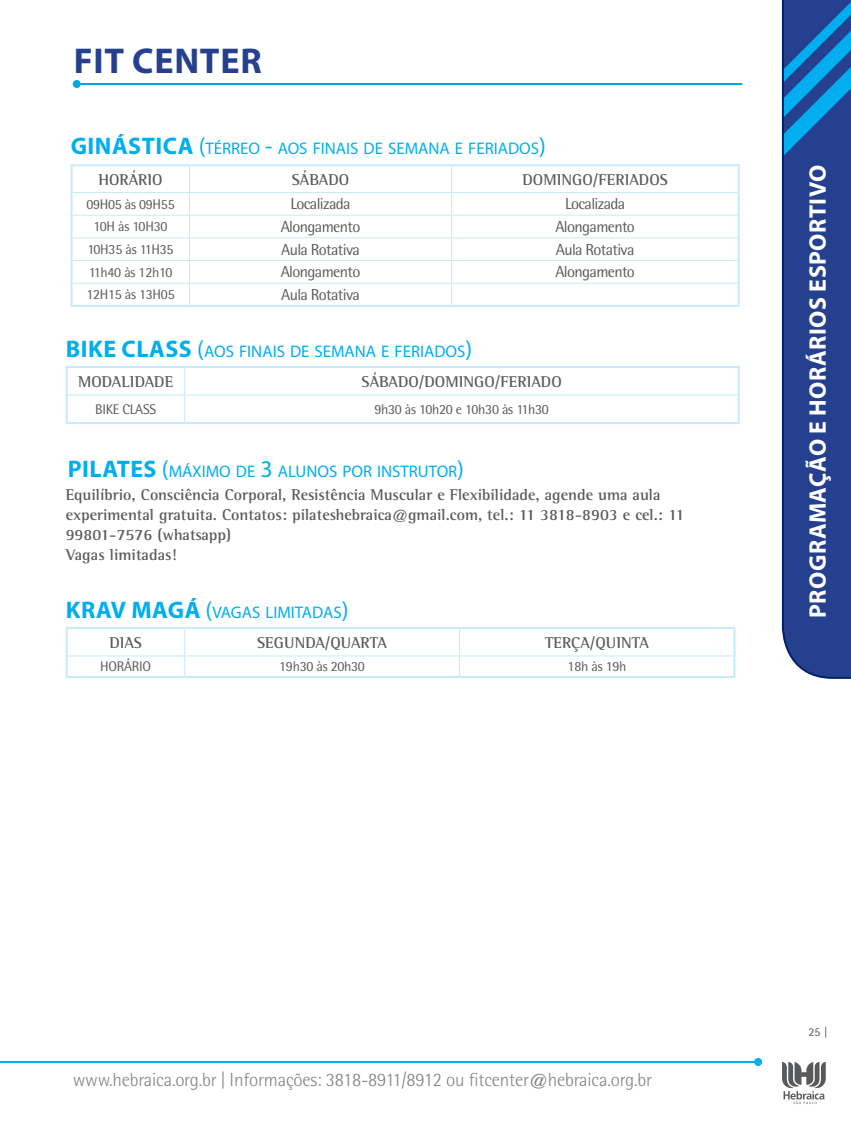
<style>
.page{position:relative;width:851px;height:1134px;background:#fff}
.page>*{position:absolute;margin:0;border:0;box-sizing:border-box;transform-origin:0 0}
.t1{font:700 36px "Myriad Pro";letter-spacing:.02em;color:#25408f}
.t2{font:700 24px "Myriad Pro";letter-spacing:.02em;color:#fff}
.t3{font:300 19px "Rotis Semi Sans Std";letter-spacing:-.01em;color:#808285}
.t4{font:16.8px "Myriad Pro";color:#00aeef}
.t5{font:700 16px/20px "Rotis Semi Serif Std";color:#58595b}
.t6{font:16px "Rotis Semi Sans Std";letter-spacing:-.04em;color:#58595b}
.t7{font:14px "Rotis Semi Sans Std";letter-spacing:-.02em;color:#58595b}
.t8{font:12px "Rotis Semi Sans Std";color:#58595b}
.s1{font-weight:700;font-size:24px}
.s2{font-size:24px}
</style>
<div class="page">
<svg style="left:782px;top:1062px;width:43px;height:42px"></svg>
<hr style="left:0;top:1061px;width:758px;height:2px;background:#00aeef">
<div style="left:754px;top:1058px;width:8px;height:8px;background:#00aeef;border-radius:50%"></div>
<svg style="left:781px;top:0;width:69px;height:679px;background:#264c97"></svg>
<hr style="left:70px;top:164px;width:119px;height:2px;background:#c7eafb">
<hr style="left:70px;top:166px;width:2px;height:26px;background:#c7eafb">
<hr style="left:189px;top:164px;width:262px;height:2px;background:#c7eafb">
<hr style="left:451px;top:164px;width:288px;height:2px;background:#c7eafb">
<hr style="left:737px;top:166px;width:2px;height:26px;background:#c7eafb">
<hr style="left:70px;top:192px;width:2px;height:23px;background:#c7eafb">
<hr style="left:737px;top:192px;width:2px;height:23px;background:#c7eafb">
<hr style="left:70px;top:215px;width:2px;height:23px;background:#c7eafb">
<hr style="left:737px;top:215px;width:2px;height:23px;background:#c7eafb">
<hr style="left:70px;top:238px;width:2px;height:23px;background:#c7eafb">
<hr style="left:737px;top:238px;width:2px;height:23px;background:#c7eafb">
<hr style="left:70px;top:261px;width:2px;height:22px;background:#c7eafb">
<hr style="left:737px;top:261px;width:2px;height:22px;background:#c7eafb">
<hr style="left:70px;top:283px;width:2px;height:22px;background:#c7eafb">
<hr style="left:737px;top:283px;width:2px;height:22px;background:#c7eafb">
<hr style="left:70px;top:305px;width:119px;height:2px;background:#c7eafb">
<hr style="left:189px;top:305px;width:262px;height:2px;background:#c7eafb">
<hr style="left:451px;top:305px;width:288px;height:2px;background:#c7eafb">
<hr style="left:72px;top:192px;width:117px;height:1px;background:#c7eafb">
<hr style="left:189px;top:192px;width:262px;height:1px;background:#c7eafb">
<hr style="left:451px;top:192px;width:286px;height:1px;background:#c7eafb">
<hr style="left:72px;top:215px;width:117px;height:1px;background:#c7eafb">
<hr style="left:189px;top:215px;width:262px;height:1px;background:#c7eafb">
<hr style="left:451px;top:215px;width:286px;height:1px;background:#c7eafb">
<hr style="left:72px;top:237px;width:117px;height:1px;background:#c7eafb">
<hr style="left:189px;top:237px;width:262px;height:1px;background:#c7eafb">
<hr style="left:451px;top:237px;width:286px;height:1px;background:#c7eafb">
<hr style="left:72px;top:260px;width:117px;height:1px;background:#c7eafb">
<hr style="left:189px;top:260px;width:262px;height:1px;background:#c7eafb">
<hr style="left:451px;top:260px;width:286px;height:1px;background:#c7eafb">
<hr style="left:72px;top:283px;width:117px;height:1px;background:#c7eafb">
<hr style="left:189px;top:283px;width:262px;height:1px;background:#c7eafb">
<svg style="left:189px;top:166px;width:1px;height:139px"></svg>
<hr style="left:451px;top:283px;width:286px;height:1px;background:#c7eafb">
<svg style="left:451px;top:166px;width:1px;height:139px"></svg>
<hr style="left:68px;top:655px;width:117px;height:1px;background:#c7eafb">
<hr style="left:185px;top:655px;width:274px;height:1px;background:#c7eafb">
<svg style="left:184px;top:629px;width:1px;height:47px"></svg>
<hr style="left:459px;top:655px;width:274px;height:1px;background:#c7eafb">
<svg style="left:459px;top:629px;width:1px;height:47px"></svg>
<hr style="left:66px;top:627px;width:119px;height:2px;background:#c7eafb">
<hr style="left:66px;top:629px;width:2px;height:27px;background:#c7eafb">
<hr style="left:185px;top:627px;width:274px;height:2px;background:#c7eafb">
<hr style="left:459px;top:627px;width:276px;height:2px;background:#c7eafb">
<hr style="left:733px;top:629px;width:2px;height:27px;background:#c7eafb">
<hr style="left:66px;top:656px;width:2px;height:20px;background:#c7eafb">
<hr style="left:733px;top:656px;width:2px;height:20px;background:#c7eafb">
<hr style="left:66px;top:676px;width:119px;height:2px;background:#c7eafb">
<hr style="left:185px;top:676px;width:274px;height:2px;background:#c7eafb">
<hr style="left:459px;top:676px;width:276px;height:2px;background:#c7eafb">
<hr style="left:77px;top:83px;width:665px;height:2px;background:#00a9dd">
<div style="left:73px;top:80px;width:8px;height:8px;background:#00a9dd;border-radius:50%"></div>
<hr style="left:66px;top:366px;width:119px;height:2px;background:#c7eafb">
<hr style="left:66px;top:368px;width:2px;height:27px;background:#c7eafb">
<hr style="left:185px;top:366px;width:554px;height:2px;background:#c7eafb">
<hr style="left:737px;top:368px;width:2px;height:27px;background:#c7eafb">
<hr style="left:66px;top:395px;width:2px;height:27px;background:#c7eafb">
<hr style="left:737px;top:395px;width:2px;height:27px;background:#c7eafb">
<hr style="left:66px;top:422px;width:119px;height:2px;background:#c7eafb">
<hr style="left:185px;top:422px;width:554px;height:2px;background:#c7eafb">
<hr style="left:68px;top:394px;width:117px;height:1px;background:#c7eafb">
<hr style="left:185px;top:394px;width:552px;height:1px;background:#c7eafb">
<svg style="left:184px;top:368px;width:1px;height:54px"></svg>
<h1 class="t1" style="left:74px;top:37px;width:189px">FIT CENTER</h1>
<p class="t4" style="left:71px;top:138px;width:476px"><span class="s1">GINÁSTICA</span> <span class="s2">(</span>TÉRREO <span class="s2">-</span> AOS FINAIS DE SEMANA E FERIADOS<span class="s2">)</span></p>
<p class="t5" style="left:98px;top:169px;width:66px">HORÁRIO</p>
<p class="t5" style="left:292px;top:169px;width:59px">SÁBADO</p>
<p class="t5" style="left:522px;top:169px;width:147px">DOMINGO/FERIADOS</p>
<p class="t7" style="left:86px;top:196px;width:90px">09H05 às 09H55</p>
<p class="t6" style="left:290px;top:194px;width:62px">Localizada</p>
<p class="t6" style="left:565px;top:194px;width:62px">Localizada</p>
<p class="t7" style="left:94px;top:218px;width:75px">10H às 10H30</p>
<p class="t6" style="left:281px;top:217px;width:81px">Alongamento</p>
<p class="t6" style="left:555px;top:217px;width:81px">Alongamento</p>
<p class="t7" style="left:87px;top:241px;width:88px">10H35 às 11H35</p>
<p class="t6" style="left:281px;top:240px;width:80px">Aula Rotativa</p>
<p class="t6" style="left:555px;top:240px;width:80px">Aula Rotativa</p>
<p class="t7" style="left:89px;top:264px;width:85px">11h40 às 12h10</p>
<p class="t6" style="left:281px;top:263px;width:81px">Alongamento</p>
<p class="t6" style="left:555px;top:263px;width:81px">Alongamento</p>
<p class="t7" style="left:86px;top:286px;width:90px">12H15 às 13H05</p>
<p class="t6" style="left:281px;top:285px;width:80px">Aula Rotativa</p>
<p class="t4" style="left:66px;top:341px;width:408px"><span class="s1">BIKE CLASS</span> <span class="s2">(</span>AOS FINAIS DE SEMANA E FERIADOS<span class="s2">)</span></p>
<p class="t5" style="left:78px;top:371px;width:97px">MODALIDADE</p>
<p class="t5" style="left:361px;top:371px;width:201px">SÁBADO/DOMINGO/FERIADO</p>
<p class="t7" style="left:95px;top:401px;width:63px">BIKE CLASS</p>
<p class="t7" style="left:374px;top:401px;width:176px">9h30 às 10h20 e 10h30 às 11h30</p>
<p class="t4" style="left:68px;top:461px;width:398px"><span class="s1">PILATES</span> <span class="s2">(</span>MÁXIMO DE <span class="s2">3</span> ALUNOS POR INSTRUTOR<span class="s2">)</span></p>
<p class="t5" style="left:66px;top:484px;width:620px">Equilíbrio, Consciência Corporal, Resistência Muscular e Flexibilidade, agende uma aula experimental gratuita. Contatos: pilateshebraica@gmail.com, tel.: 11 3818-8903 e cel.: 11<br>99801-7576 (whatsapp)<br>Vagas limitadas!</p>
<p class="t4" style="left:66px;top:602px;width:284px"><span class="s1">KRAV MAGÁ</span> <span class="s2">(</span>VAGAS LIMITADAS<span class="s2">)</span></p>
<p class="t5" style="left:109px;top:632px;width:34px">DIAS</p>
<p class="t5" style="left:257px;top:632px;width:131px">SEGUNDA/QUARTA</p>
<p class="t5" style="left:545px;top:632px;width:105px">TERÇA/QUINTA</p>
<p class="t7" style="left:100px;top:658px;width:52px">HORÁRIO</p>
<p class="t7" style="left:279px;top:658px;width:87px">19h30 às 20h30</p>
<p class="t7" style="left:567px;top:658px;width:60px">18h às 19h</p>
<h2 class="t2" style="left:801px;top:618px;width:455px;rotate:-90deg">PROGRAMAÇÃO E HORÁRIOS ESPORTIVO</h2>
<p class="t3" style="left:73px;top:1069px;width:580px">www.hebraica.org.br | Informações: 3818-8911/8912 ou fitcenter@hebraica.org.br</p>
<p class="t8" style="left:808px;top:1025px;width:21px">25 |</p>
</div>
